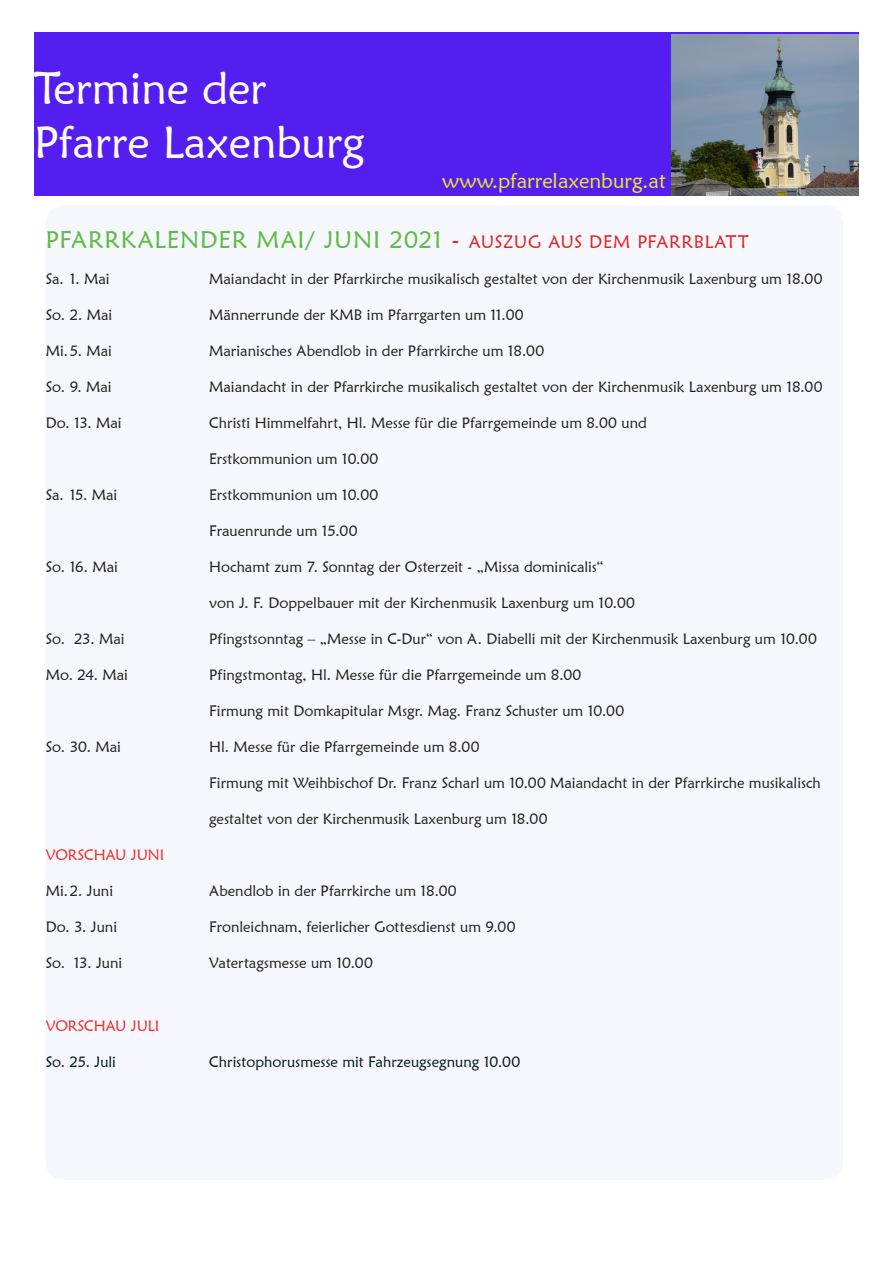
<style>
.page{position:relative;width:893px;height:1263px;background:#fff}
.page>*{position:absolute;margin:0;border:0;box-sizing:border-box;transform-origin:0 0}
.t1{font:45px "Maiandra GD";color:#fff}
.DBI_Body{font:24px "Maiandra GD";letter-spacing:.035em;color:#5dbb46}
.t2{font:21px "Maiandra GD";color:#ebe82e}
.DBI_Body-2{font:15px "Maiandra GD";color:#231f20}
.DBI_Body-3{font:15px "Maiandra GD";color:#01191c}
.DBI_Body-4{font:15px "Maiandra GD";letter-spacing:-.01em;color:#ee2d29}
.s1{color:#e02525}
.s2{font-size:18px;color:#e02525}
</style>
<div class="page">
<div style="left:34px;top:32px;width:825px;height:163px;background:#551ef1"></div>
<img style="left:672px;top:34px;width:187px;height:161px">
<div style="left:46px;top:205px;width:797px;height:975px;background:#f6f7fc;border-radius:18px"></div>
<p class="t1" style="left:34px;top:60px;width:234px">Termine der</p>
<p class="t1" style="left:34px;top:114px;width:332px">Pfarre Laxenburg</p>
<p class="t2" style="left:442px;top:167px;width:225px">www.pfarrelaxenburg.at</p>
<p class="DBI_Body" style="left:46px;top:225px;width:705px">PFARRKALENDER MAI/ JUNI 2021 <span class="s1">-</span> <span class="s2">AUSZUG AUS DEM PFARRBLATT</span></p>
<p class="DBI_Body-2" style="left:46px;top:269px;width:65px">Sa. 1. Mai</p>
<p class="DBI_Body-2" style="left:209px;top:269px;width:615px">Maiandacht in der Pfarrkirche musikalisch gestaltet von der Kirchenmusik Laxenburg um 18.00</p>
<p class="DBI_Body-2" style="left:46px;top:305px;width:68px">So. 2. Mai</p>
<p class="DBI_Body-2" style="left:209px;top:305px;width:316px">Männerrunde der KMB im Pfarrgarten um 11.00</p>
<p class="DBI_Body-2" style="left:46px;top:341px;width:68px">Mi.5. Mai</p>
<p class="DBI_Body-2" style="left:209px;top:341px;width:336px">Marianisches Abendlob in der Pfarrkirche um 18.00</p>
<p class="DBI_Body-2" style="left:46px;top:377px;width:68px">So. 9. Mai</p>
<p class="DBI_Body-2" style="left:209px;top:377px;width:615px">Maiandacht in der Pfarrkirche musikalisch gestaltet von der Kirchenmusik Laxenburg um 18.00</p>
<p class="DBI_Body-2" style="left:46px;top:413px;width:78px">Do. 13. Mai</p>
<p class="DBI_Body-2" style="left:209px;top:413px;width:439px">Christi Himmelfahrt, Hl. Messe für die Pfarrgemeinde um 8.00 und</p>
<p class="DBI_Body-2" style="left:209px;top:449px;width:171px">Erstkommunion um 10.00</p>
<p class="DBI_Body-2" style="left:46px;top:485px;width:73px">Sa. 15. Mai</p>
<p class="DBI_Body-2" style="left:209px;top:485px;width:171px">Erstkommunion um 10.00</p>
<p class="DBI_Body-2" style="left:209px;top:521px;width:150px">Frauenrunde um 15.00</p>
<p class="DBI_Body-2" style="left:46px;top:557px;width:74px">So. 16. Mai</p>
<p class="DBI_Body-2" style="left:209px;top:557px;width:396px">Hochamt zum 7. Sonntag der Osterzeit - „Missa dominicalis“</p>
<p class="DBI_Body-2" style="left:209px;top:593px;width:427px">von J. F. Doppelbauer mit der Kirchenmusik Laxenburg um 10.00</p>
<p class="DBI_Body-2" style="left:46px;top:629px;width:80px">So. 23. Mai</p>
<p class="DBI_Body-2" style="left:209px;top:629px;width:609px">Pfingstsonntag – „Messe in C-Dur“ von A. Diabelli mit der Kirchenmusik Laxenburg um 10.00</p>
<p class="DBI_Body-2" style="left:46px;top:665px;width:84px">Mo. 24. Mai</p>
<p class="DBI_Body-2" style="left:209px;top:665px;width:374px">Pfingstmontag, Hl. Messe für die Pfarrgemeinde um 8.00</p>
<p class="DBI_Body-2" style="left:209px;top:701px;width:416px">Firmung mit Domkapitular Msgr. Mag. Franz Schuster um 10.00</p>
<p class="DBI_Body-2" style="left:46px;top:737px;width:77px">So. 30. Mai</p>
<p class="DBI_Body-2" style="left:209px;top:737px;width:272px">Hl. Messe für die Pfarrgemeinde um 8.00</p>
<p class="DBI_Body-2" style="left:209px;top:773px;width:613px">Firmung mit Weihbischof Dr. Franz Scharl um 10.00 Maiandacht in der Pfarrkirche musikalisch</p>
<p class="DBI_Body-2" style="left:209px;top:809px;width:340px">gestaltet von der Kirchenmusik Laxenburg um 18.00</p>
<p class="DBI_Body-4" style="left:46px;top:845px;width:120px">VORSCHAU JUNI</p>
<p class="DBI_Body-2" style="left:46px;top:881px;width:69px">Mi.2. Juni</p>
<p class="DBI_Body-2" style="left:209px;top:881px;width:249px">Abendlob in der Pfarrkirche um 18.00</p>
<p class="DBI_Body-2" style="left:46px;top:917px;width:73px">Do. 3. Juni</p>
<p class="DBI_Body-2" style="left:209px;top:917px;width:308px">Fronleichnam, feierlicher Gottesdienst um 9.00</p>
<p class="DBI_Body-2" style="left:46px;top:953px;width:78px">So. 13. Juni</p>
<p class="DBI_Body-2" style="left:209px;top:953px;width:165px">Vatertagsmesse um 10.00</p>
<p class="DBI_Body-4" style="left:46px;top:1016px;width:115px">VORSCHAU JULI</p>
<p class="DBI_Body-3" style="left:46px;top:1052px;width:72px">So. 25. Juli</p>
<p class="DBI_Body-3" style="left:209px;top:1052px;width:312px">Christophorusmesse mit Fahrzeugsegnung 10.00</p>
</div>
